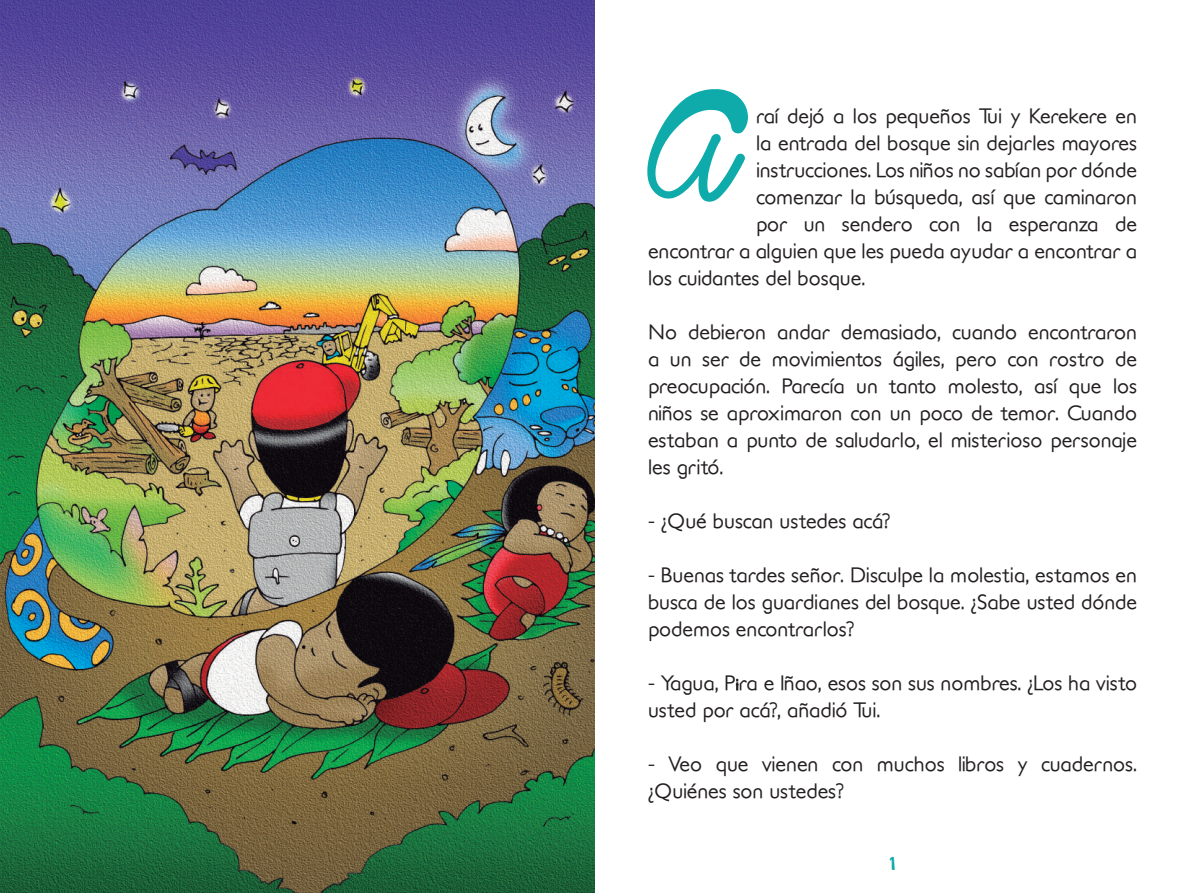
<style>
.page{position:relative;width:1191px;height:893px;background:#fff}
.page>*{position:absolute;margin:0;border:0;box-sizing:border-box;transform-origin:0 0}
.t1{font:150px "Clear Line PERSONALUSEONLY";color:#0fabab}
.t2{font:21px/27px "Soft Elegance";color:#231f20;text-align:justify}
.t3{font:18px "Grinched 2.0";color:#0fabab}
.s1{font-size:15px}
</style>
<div class="page">
<img style="left:0;top:0;width:595px;height:893px">
<svg style="left:736px;top:679px;width:2px;height:11px"></svg>
<h1 class="t1" style="left:645px;top:41px;width:92px">A</h1>
<p class="t2" style="left:756px;top:103px;width:382px">raí dejó a los pequeños Tui y Kerekere en</p>
<p class="t2" style="left:756px;top:130px;width:382px">la entrada del bosque sin dejarles mayores</p>
<p class="t2" style="left:756px;top:157px;width:382px">instrucciones. Los niños no sabían por dónde</p>
<p class="t2" style="left:756px;top:184px;width:382px">comenzar la búsqueda, así que caminaron</p>
<p class="t2" style="left:756px;top:211px;width:382px">por un sendero con la esperanza de</p>
<p class="t2" style="left:648px;top:238px;width:490px">encontrar a alguien que les pueda ayudar a encontrar a</p>
<p class="t2" style="left:648px;top:265px;width:219px">los cuidantes del bosque.</p>
<p class="t2" style="left:648px;top:319px;width:490px">No debieron andar demasiado, cuando encontraron a un ser de movimientos ágiles, pero con rostro de preocupación. Parecía un tanto molesto, así que los niños se aproximaron con un poco de temor. Cuando estaban a punto de saludarlo, el misterioso personaje les gritó.</p>
<p class="t2" style="left:648px;top:508px;width:243px">- ¿Qué buscan ustedes acá?</p>
<p class="t2" style="left:648px;top:562px;width:490px">- Buenas tardes señor. Disculpe la molestia, estamos en busca de los guardianes del bosque. ¿Sabe usted dónde podemos encontrarlos?</p>
<p class="t2" style="left:648px;top:670px;width:490px">- Yagua, P<span class="s1">i</span>ra e Iñao, esos son sus nombres. ¿Los ha visto usted por acá?, añadió Tui.</p>
<p class="t2" style="left:648px;top:751px;width:490px">- Veo que vienen con muchos libros y cuadernos. ¿Quiénes son ustedes?</p>
<p class="t3" style="left:889px;top:848px;width:7px">1</p>
</div>
